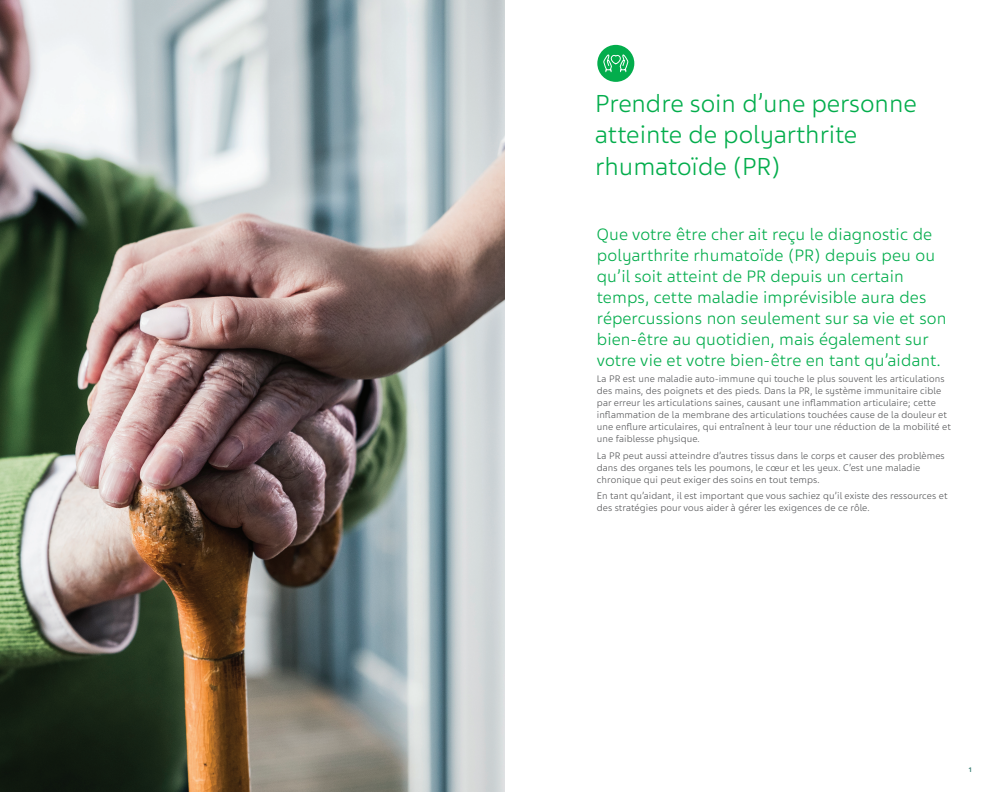
<style>
.page{position:relative;width:1008px;height:792px;background:#fff}
.page>*{position:absolute;margin:0;border:0;box-sizing:border-box;transform-origin:0 0}
.t1{font:300 26px/31.2px "Teva Sans";color:#03ad4c}
.t2{font:300 17.5px/21px "Teva Sans";letter-spacing:.01em;color:#03ad4c}
.t3{font:300 10px/12px "Teva Sans";letter-spacing:.01em;color:#57585a}
.t4{font:700 7px "Teva Sans";color:#3c8177}
</style>
<div class="page">
<img style="left:0;top:0;width:504px;height:792px">
<div style="left:597px;top:45px;width:37px;height:37px;background:#03ad4c;border-radius:50%"></div>
<svg style="left:603px;top:54px;width:26px;height:19px"></svg>
<h1 class="t1" style="left:595px;top:88px;width:323px">Prendre soin d’une personne atteinte de polyarthrite rhumatoïde (PR)</h1>
<p class="t2" style="left:597px;top:224px;width:351px">Que votre être cher ait reçu le diagnostic de polyarthrite rhumatoïde (PR) depuis peu ou qu’il soit atteint de PR depuis un certain temps, cette maladie imprévisible aura des répercussions non seulement sur sa vie et son bien-être au quotidien, mais également sur votre vie et votre bien-être en tant qu’aidant.</p>
<p class="t3" style="left:597px;top:373px;width:356px">La PR est une maladie auto-immune qui touche le plus souvent les articulations des mains, des poignets et des pieds. Dans la PR, le système immunitaire cible par erreur les articulations saines, causant une inflammation articulaire; cette inflammation de la membrane des articulations touchées cause de la douleur et une enflure articulaires, qui entraînent à leur tour une réduction de la mobilité et une faiblesse physique.</p>
<p class="t3" style="left:597px;top:450px;width:349px">La PR peut aussi atteindre d’autres tissus dans le corps et causer des problèmes dans des organes tels les poumons, le cœur et les yeux. C’est une maladie chronique qui peut exiger des soins en tout temps.</p>
<p class="t3" style="left:597px;top:490px;width:352px">En tant qu’aidant, il est important que vous sachiez qu’il existe des ressources et des stratégies pour vous aider à gérer les exigences de ce rôle.</p>
<p class="t4" style="left:969px;top:766px;width:5px">1</p>
</div>
